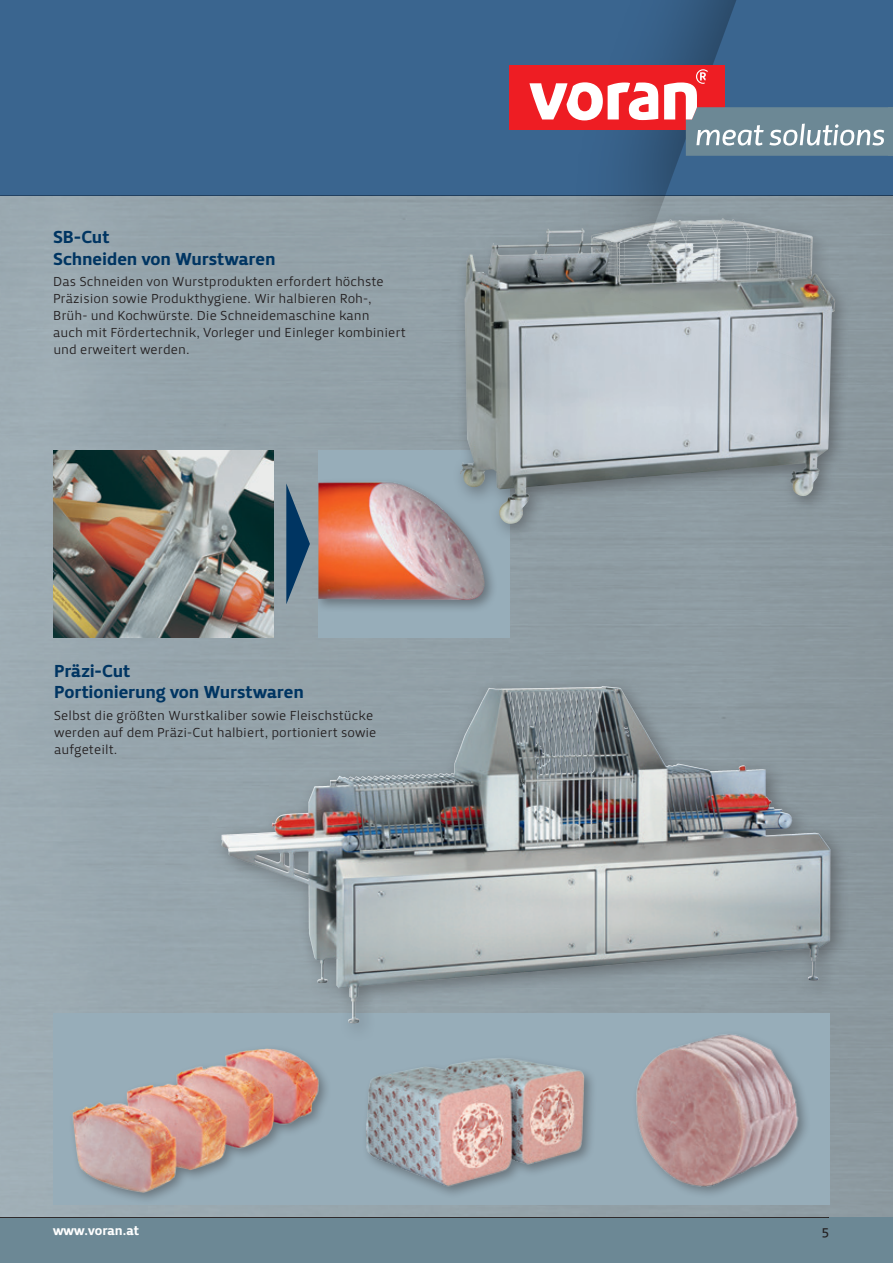
<style>
.page{position:relative;width:893px;height:1263px;background:#fff}
.page>*{position:absolute;margin:0;border:0;box-sizing:border-box;transform-origin:0 0}
.t1{font:18px/21.3px "Priva Pro Four";letter-spacing:-.005em;color:#003562}
.t2{font:13.5px/17px "Priva Pro One";color:#231f20}
.t3{font:13.5px "Priva Pro Four";color:#fff}
.t4{font:13.5px "Priva Pro Two";color:#231f20}
</style>
<div class="page">
<div style="left:0;top:196px;width:893px;height:1067px;background:linear-gradient(to right,#9aa9b1,#8a979e)"></div>
<div style="left:0;top:1217px;width:893px;height:46px;background:#6c8895"></div>
<div style="left:0;top:0;width:893px;height:196px;background:#3a658f"></div>
<hr style="left:0;top:1215px;width:830px;height:3px;background:#fff">
<hr style="left:0;top:1216px;width:830px;height:2px;background:#231f20;opacity:.3">
<div style="left:318px;top:450px;width:192px;height:187px;background:#97adb9"></div>
<div style="left:318px;top:477px;width:180px;height:137px;background:#231f20;opacity:.4"></div>
<img style="left:318px;top:477px;width:168px;height:124px">
<img style="left:53px;top:450px;width:221px;height:187px">
<div style="left:451px;top:210px;width:402px;height:332px;background:#231f20;opacity:.4"></div>
<img style="left:460px;top:218px;width:104px;height:270px">
<img style="left:324px;top:1042px;width:316px;height:176px">
<img style="left:48px;top:1013px;width:290px;height:193px">
<img style="left:213px;top:675px;width:633px;height:363px">
<div style="left:221px;top:688px;width:610px;height:335px;background:#231f20;opacity:.3"></div>
<svg style="left:286px;top:483px;width:24px;height:121px;background:#4a6c85"></svg>
<div style="left:631px;top:1030px;width:180px;height:169px;background:#97adb9"></div>
<img style="left:591px;top:1026px;width:255px;height:169px">
<div style="left:564px;top:0;width:329px;height:541px;background:#231f20;opacity:.5"></div>
<svg style="left:628px;top:0;width:265px;height:540px"></svg>
<div style="left:509px;top:65px;width:216px;height:65px;background:#ee1d23"></div>
<svg style="left:529px;top:69px;width:364px;height:87px"></svg>
<h1 class="t1" style="left:53px;top:227px;width:224px">SB-Cut<br>Schneiden von Wurstwaren</h1>
<p class="t2" style="left:53px;top:273px;width:354px">Das Schneiden von Wurstprodukten erfordert höchste Präzision sowie Produkthygiene. Wir halbieren Roh-, Brüh-- und Kochwürste. Die Schneidemaschine kann<br>auch mit Fördertechnik, Vorleger und Einleger kombiniert und erweitert werden.</p>
<h1 class="t1" style="left:54px;top:660px;width:251px">Präzi-Cut<br>Portionierung von Wurstwaren</h1>
<p class="t2" style="left:54px;top:707px;width:324px">Selbst die größten Wurstkaliber sowie Fleischstücke werden auf dem Präzi-Cut halbiert, portioniert sowie aufgeteilt.</p>
<p class="t3" style="left:53px;top:1222px;width:87px">www.voran.at</p>
<p class="t4" style="left:822px;top:1222px;width:9px">5</p>
</div>
